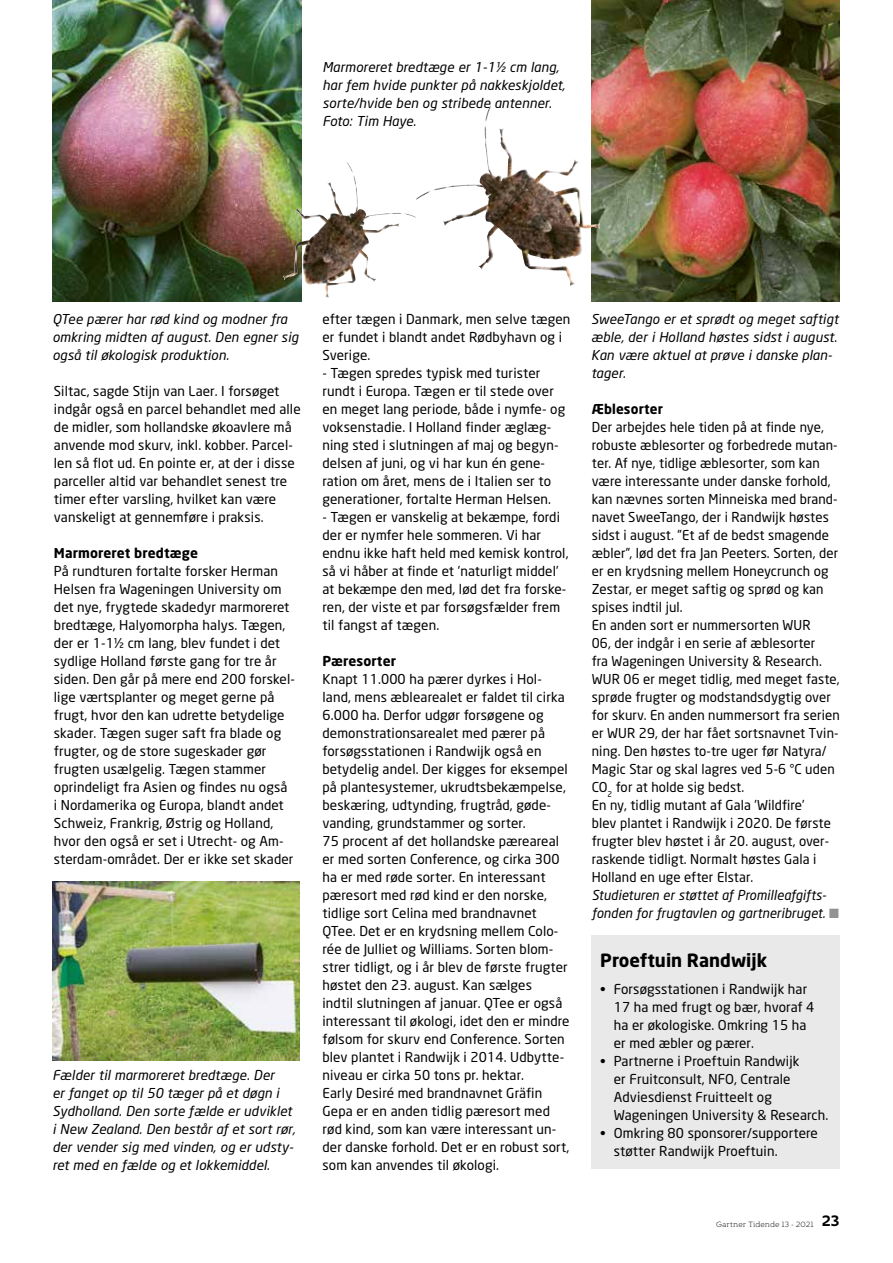
<style>
.page{position:relative;width:893px;height:1263px;background:#fff}
.page>*{position:absolute;margin:0;border:0;box-sizing:border-box;transform-origin:0 0}
.t1{font:700 18px "Neo Sans";color:#000}
.t2{font:13.5px/18px "Neo Sans";letter-spacing:.01em;color:#000}
.t3{font:italic 13.5px/18px "Neo Sans";letter-spacing:.01em;color:#000}
.t4{font:italic 13.5px/18px "Neo Sans";letter-spacing:.01em;color:#000;scale:.96 1}
.t5{font:700 13.5px "Neo Sans";letter-spacing:.01em;color:#000}
.t6{font:300 7.5px "Kontrapunkt Bob";color:#000}
.s1{color:#949290}
.s2{font-weight:700;font-size:15px}
</style>
<div class="page">
<div style="left:592px;top:935px;width:248px;height:234px;background:#e9e9e9"></div>
<img style="left:52px;top:0;width:249px;height:302px">
<img style="left:591px;top:0;width:248px;height:302px">
<img style="left:485px;top:105px;width:6px;height:17px">
<img style="left:52px;top:882px;width:248px;height:178px">
<svg style="left:346px;top:162px;width:7px;height:11px"></svg>
<p class="t3" style="left:322px;top:58px;width:244px">Marmoreret bredtæge er 1-1½ cm lang, har fem hvide punkter på nakkeskjoldet, sorte/hvide ben og stribede antenner.<br>Foto: Tim Haye.</p>
<p class="t2" style="left:322px;top:310px;width:249px">efter tægen i Danmark, men selve tægen er fundet i blandt andet Rødbyhavn og i<br>Sverige.</p>
<p class="t2" style="left:322px;top:364px;width:244px">- Tægen spredes typisk med turister rundt i Europa. Tægen er til stede over en meget lang periode, både i nymfe- og voksenstadie. I Holland finder æglæg&shy;ning sted i slutningen af maj og begyn&shy;delsen af juni, og vi har kun én gene&shy;ration om året, mens de i Italien ser to generationer, fortalte Herman Helsen.</p>
<p class="t2" style="left:322px;top:508px;width:248px">- Tægen er vanskelig at bekæmpe, fordi der er nymfer hele sommeren. Vi har endnu ikke haft held med kemisk kontrol, så vi håber at finde et ’naturligt middel’ at bekæmpe den med, lød det fra forske&shy;ren, der viste et par forsøgsfælder frem til fangst af tægen.</p>
<p class="t5" style="left:322px;top:652px;width:75px">Pæresorter</p>
<p class="t2" style="left:322px;top:670px;width:249px">Knapt 11.000 ha pærer dyrkes i Hol&shy;land, mens æblearealet er faldet til cirka 6.000 ha. Derfor udgør forsøgene og demonstrationsarealet med pærer på forsøgsstationen i Randwijk også en betydelig andel. Der kigges for eksempel på plantesystemer, ukrudtsbekæmpelse, beskæring, udtynding, frugtråd, gøde&shy;vanding, grundstammer og sorter.<br>75 procent af det hollandske pæreareal er med sorten Conference, og cirka 300 ha er med røde sorter. En interessant pæresort med rød kind er den norske, tidlige sort Celina med brandnavnet QTee. Det er en krydsning mellem Colo&shy;rée de Julliet og Williams. Sorten blom&shy;strer tidligt, og i år blev de første frugter høstet den 23. august. Kan sælges<br>indtil slutningen af januar. QTee er også interessant til økologi, idet den er mindre følsom for skurv end Conference. Sorten blev plantet i Randwijk i 2014. Udbytte&shy;niveau er cirka 50 tons pr. hektar.<br>Early Desiré med brandnavnet Gräfin Gepa er en anden tidlig pæresort med rød kind, som kan være interessant un&shy;der danske forhold. Det er en robust sort, som kan anvendes til økologi.</p>
<p class="t3" style="left:52px;top:310px;width:248px">QTee pærer har rød kind og modner fra omkring midten af august. Den egner sig også til økologisk produktion.</p>
<p class="t3" style="left:591px;top:310px;width:249px">SweeTango er et sprødt og meget saftigt æble, der i Holland høstes sidst i august.<br>Kan være aktuel at prøve i danske plan&shy;tager.</p>
<p class="t2" style="left:54px;top:382px;width:248px">Siltac, sagde Stijn van Laer. I forsøget indgår også en parcel behandlet med alle de midler, som hollandske økoavlere må anvende mod skurv, inkl. kobber. Parcel&shy;len så flot ud. En pointe er, at der i disse parceller altid var behandlet senest tre timer efter varsling, hvilket kan være vanskeligt at gennemføre i praksis.</p>
<p class="t5" style="left:54px;top:544px;width:146px">Marmoreret bredtæge</p>
<p class="t2" style="left:54px;top:562px;width:243px">På rundturen fortalte forsker Herman Helsen fra Wageningen University om det nye, frygtede skadedyr marmoreret bredtæge, Halyomorpha halys. Tægen, der er 1-1½ cm lang, blev fundet i det sydlige Holland første gang for tre år siden. Den går på mere end 200 forskel&shy;lige værtsplanter og meget gerne på frugt, hvor den kan udrette betydelige skader. Tægen suger saft fra blade og frugter, og de store sugeskader gør frugten usælgelig. Tægen stammer oprindeligt fra Asien og findes nu også<br>i Nordamerika og Europa, blandt andet Schweiz, Frankrig, Østrig og Holland, hvor den også er set i Utrecht- og Am&shy;sterdam-området. Der er ikke set skader</p>
<p class="t5" style="left:592px;top:400px;width:73px">Æblesorter</p>
<p class="t2" style="left:592px;top:418px;width:250px">Der arbejdes hele tiden på at finde nye, robuste æblesorter og forbedrede mutan&shy;ter. Af nye, tidlige æblesorter, som kan være interessante under danske forhold, kan nævnes sorten Minneiska med brand&shy;navet SweeTango, der i Randwijk høstes sidst i august. ”Et af de bedst smagende æbler”, lød det fra Jan Peeters. Sorten, der er en krydsning mellem Honeycrunch og Zestar, er meget saftig og sprød og kan spises indtil jul.<br>En anden sort er nummersorten WUR<br>06, der indgår i en serie af æblesorter<br>fra Wageningen University &amp; Research.<br>WUR 06 er meget tidlig, med meget faste, sprøde frugter og modstandsdygtig over for skurv. En anden nummersort fra serien er WUR 29, der har fået sortsnavnet Tvin&shy;ning. Den høstes to-tre uger før Natyra/ Magic Star og skal lagres ved 5-6 °C uden CO<sub>2</sub> for at holde sig bedst.<br>En ny, tidlig mutant af Gala ’Wildfire’<br>blev plantet i Randwijk i 2020. De første frugter blev høstet i år 20. august, over&shy;raskende tidligt. Normalt høstes Gala i Holland en uge efter Elstar.</p>
<p class="t4" style="left:592px;top:886px;width:259px">Studieturen er støttet af Promilleafgifts&shy;fonden for frugtavlen og gartneribruget. <span class="s1">■</span></p>
<h1 class="t1" style="left:600px;top:948px;width:168px">Proeftuin Randwijk</h1>
<p class="t2" style="left:614px;top:980px;width:202px;text-indent:-14px">• Forsøgsstationen i Randwijk har<br>17 ha med frugt og bær, hvoraf 4 ha er økologiske. Omkring 15 ha er med æbler og pærer.</p>
<p class="t2" style="left:614px;top:1052px;width:216px;text-indent:-14px">• Partnerne i Proeftuin Randwijk<br>er Fruitconsult, NFO, Centrale<br>Adviesdienst Fruitteelt og<br>Wageningen University &amp; Research.</p>
<p class="t2" style="left:614px;top:1124px;width:206px;text-indent:-14px">• Omkring 80 sponsorer/supportere støtter Randwijk Proeftuin.</p>
<p class="t3" style="left:52px;top:1066px;width:244px">Fælder til marmoreret bredtæge. Der<br>er fanget op til 50 tæger på et døgn i Sydholland. Den sorte fælde er udviklet i New Zealand. Den består af et sort rør, der vender sig med vinden, og er udsty&shy;ret med en fælde og et lokkemiddel.</p>
<p class="t6" style="left:716px;top:1220px;width:125px">Gartner Tidende 13 - 2021 <span class="s2">23</span></p>
</div>
